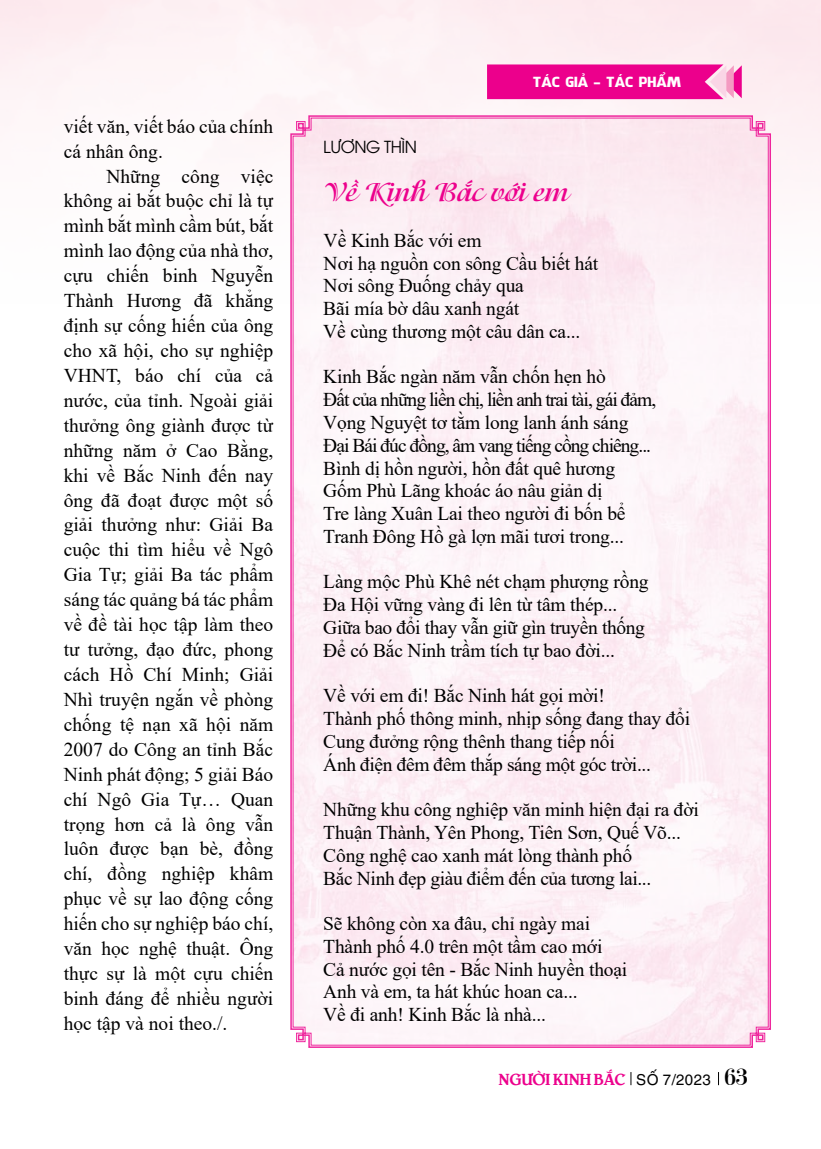
<style>
.page{position:relative;width:821px;height:1149px;background:#fff}
.page>*{position:absolute;margin:0;border:0;box-sizing:border-box;transform-origin:0 0}
.t1{font:700 27px "UTM Isadora";letter-spacing:-.01em;color:#ec008c}
.t2{font:19.5px/24.9px "Times New Roman";letter-spacing:-.01em;color:#000}
.t3{font:16.5px "UTM Avo";letter-spacing:-.03em;color:#000}
.t4{font:15px "UTM Bienvenue";color:#ec008c}
.t5{font:13.65px "UTM Facebook";color:#fff}
.s1{font-family:"UTM Helve";color:#000}
.s2{font-family:"Modern";font-size:25.65px;color:#000}
</style>
<div class="page">
<img style="left:0;top:0;width:821px;height:201px">
<svg style="left:292px;top:117px;width:476px;height:928px"></svg>
<svg style="left:487px;top:64px;width:254px;height:35px;background:#ed1594"></svg>
<svg style="left:630px;top:1072px;width:1px;height:12px"></svg>
<svg style="left:718px;top:1072px;width:1px;height:12px"></svg>
<p class="t2" style="left:64px;top:113px;width:211px">viết văn, viết báo của chính cá nhân ông.</p>
<p class="t2" style="left:64px;top:163px;width:211px;text-align:justify;text-indent:43px">Những công việc không ai bắt buộc chỉ là tự mình bắt mình cầm bút, bắt mình lao động của nhà thơ, cựu chiến binh Nguyễn Thành Hương đã khẳng định sự cống hiến của ông cho xã hội, cho sự nghiệp VHNT, báo chí của cả nước, của tỉnh. Ngoài giải thưởng ông giành được từ những năm ở Cao Bằng, khi về Bắc Ninh đến nay ông đã đoạt được một số giải thưởng như: Giải Ba cuộc thi tìm hiểu về Ngô Gia Tự; giải Ba tác phẩm sáng tác quảng bá tác phẩm về đề tài học tập làm theo tư tưởng, đạo đức, phong cách Hồ Chí Minh; Giải Nhì truyện ngắn về phòng chống tệ nạn xã hội năm 2007 do Công an tỉnh Bắc Ninh phát động; 5 giải Báo chí Ngô Gia Tự… Quan trọng hơn cả là ông vẫn luôn được bạn bè, đồng chí, đồng nghiệp khâm phục về sự lao động cống hiến cho sự nghiệp báo chí, văn học nghệ thuật. Ông thực sự là một cựu chiến binh đáng để nhiều người học tập và noi theo./.</p>
<p class="t5" style="left:533px;top:70px;width:150px">TÁC GIẢ - TÁC PHẨM</p>
<p class="t3" style="left:323px;top:134px;width:95px">LƯƠNG THÌN</p>
<h1 class="t1" style="left:323px;top:174px;width:247px">Về Kinh Bắc với em</h1>
<p class="t2" style="left:323px;top:228px;width:276px;line-height:22.8px">Về Kinh Bắc với em<br>Nơi hạ nguồn con sông Cầu biết hát<br>Nơi sông Đuống chảy qua<br>Bãi mía bờ dâu xanh ngát<br>Về cùng thương một câu dân ca...</p>
<p class="t2" style="left:323px;top:365px;width:334px;line-height:22.8px">Kinh Bắc ngàn năm vẫn chốn hẹn hò<br>Đất của những liền chị, liền anh trai tài, gái đảm, Vọng Nguyệt tơ tằm long lanh ánh sáng Đại Bái đúc đồng, âm vang tiếng cồng chiêng...<br>Bình dị hồn người, hồn đất quê hương Gốm Phù Lãng khoác áo nâu giản dị<br>Tre làng Xuân Lai theo người đi bốn bể Tranh Đông Hồ gà lợn mãi tươi trong...</p>
<p class="t2" style="left:323px;top:569px;width:327px;line-height:22.8px">Làng mộc Phù Khê nét chạm phượng rồng Đa Hội vững vàng đi lên từ tâm thép...<br>Giữa bao đổi thay vẫn giữ gìn truyền thống Để có Bắc Ninh trầm tích tự bao đời...</p>
<p class="t2" style="left:323px;top:683px;width:368px;line-height:22.8px">Về với em đi! Bắc Ninh hát gọi mời!<br>Thành phố thông minh, nhịp sống đang thay đổi Cung đưởng rộng thênh thang tiếp nối<br>Ánh điện đêm đêm thắp sáng một góc trời...</p>
<p class="t2" style="left:323px;top:797px;width:377px;line-height:22.8px">Những khu công nghiệp văn minh hiện đại ra đời Thuận Thành, Yên Phong, Tiên Sơn, Quế Võ...<br>Công nghệ cao xanh mát lòng thành phố<br>Bắc Ninh đẹp giàu điểm đến của tương lai...</p>
<p class="t2" style="left:323px;top:911px;width:305px;line-height:22.8px">Sẽ không còn xa đâu, chỉ ngày mai<br>Thành phố 4.0 trên một tầm cao mới<br>Cả nước gọi tên - Bắc Ninh huyền thoại<br>Anh và em, ta hát khúc hoan ca...<br>Về đi anh! Kinh Bắc là nhà...</p>
<p class="t4" style="left:498px;top:1066px;width:250px">NGƯỜI KINH BẮC <span class="s1">SỐ 7/2023</span> <span class="s2">63</span></p>
</div>
